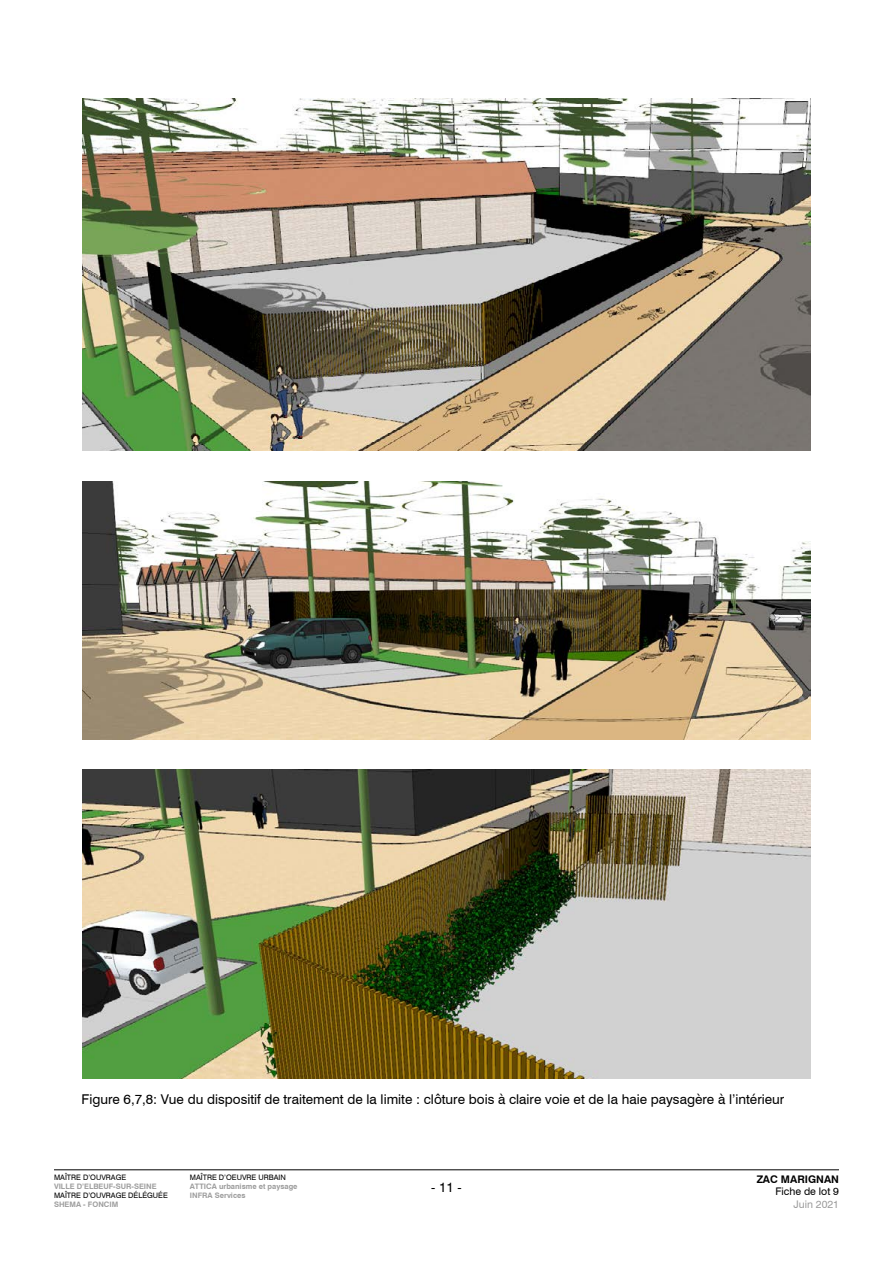
<style>
.page{position:relative;width:893px;height:1263px;background:#fff}
.page>*{position:absolute;margin:0;border:0;box-sizing:border-box;transform-origin:0 0}
.t1{font:13.5px "Swiss 721 BT";color:#000}
.t2{font:700 10.5px "Swiss 721 BT";color:#000}
.t3{font:10.5px "Swiss 721 BT";color:#000}
.t4{font:10.5px "Swiss 721 BT";color:#9d9d9d}
.t5{font:700 7.5px/9px "Swiss 721 BT";color:#9d9d9d}
.t6{font:7.5px "Swiss 721 BT";color:#000}
</style>
<div class="page">
<hr style="left:54px;top:1169px;width:785px;height:1px;background:#000">
<img style="left:83px;top:99px;width:727px;height:352px">
<img style="left:83px;top:482px;width:727px;height:258px">
<img style="left:83px;top:769px;width:727px;height:309px">
<p class="t1" style="left:81px;top:1090px;width:704px">Figure 6,7,8: Vue du dispositif de traitement de la limite : clôture bois à claire voie et de la haie paysagère à l’intérieur</p>
<p class="t6" style="left:54px;top:1173px;width:74px">MAÎTRE D’OUVRAGE</p>
<p class="t5" style="left:54px;top:1182px;width:104px">VILLE D’ELBEUF-SUR-SEINE</p>
<p class="t6" style="left:54px;top:1191px;width:115px">MAÎTRE D’OUVRAGE DÉLÉGUÉE</p>
<p class="t5" style="left:54px;top:1200px;width:66px">SHEMA - FONCIM</p>
<p class="t6" style="left:190px;top:1173px;width:97px">MAÎTRE D’OEUVRE URBAIN</p>
<p class="t5" style="left:190px;top:1182px;width:109px">ATTICA urbanisme et paysage<br>INFRA Services</p>
<p class="t1" style="left:431px;top:1179px;width:32px">- 11 -</p>
<p class="t2" style="left:757px;top:1172px;width:84px">ZAC MARIGNAN</p>
<p class="t3" style="left:775px;top:1185px;width:65px">Fiche de lot 9</p>
<p class="t4" style="left:793px;top:1198px;width:47px">Juin 2021</p>
</div>
